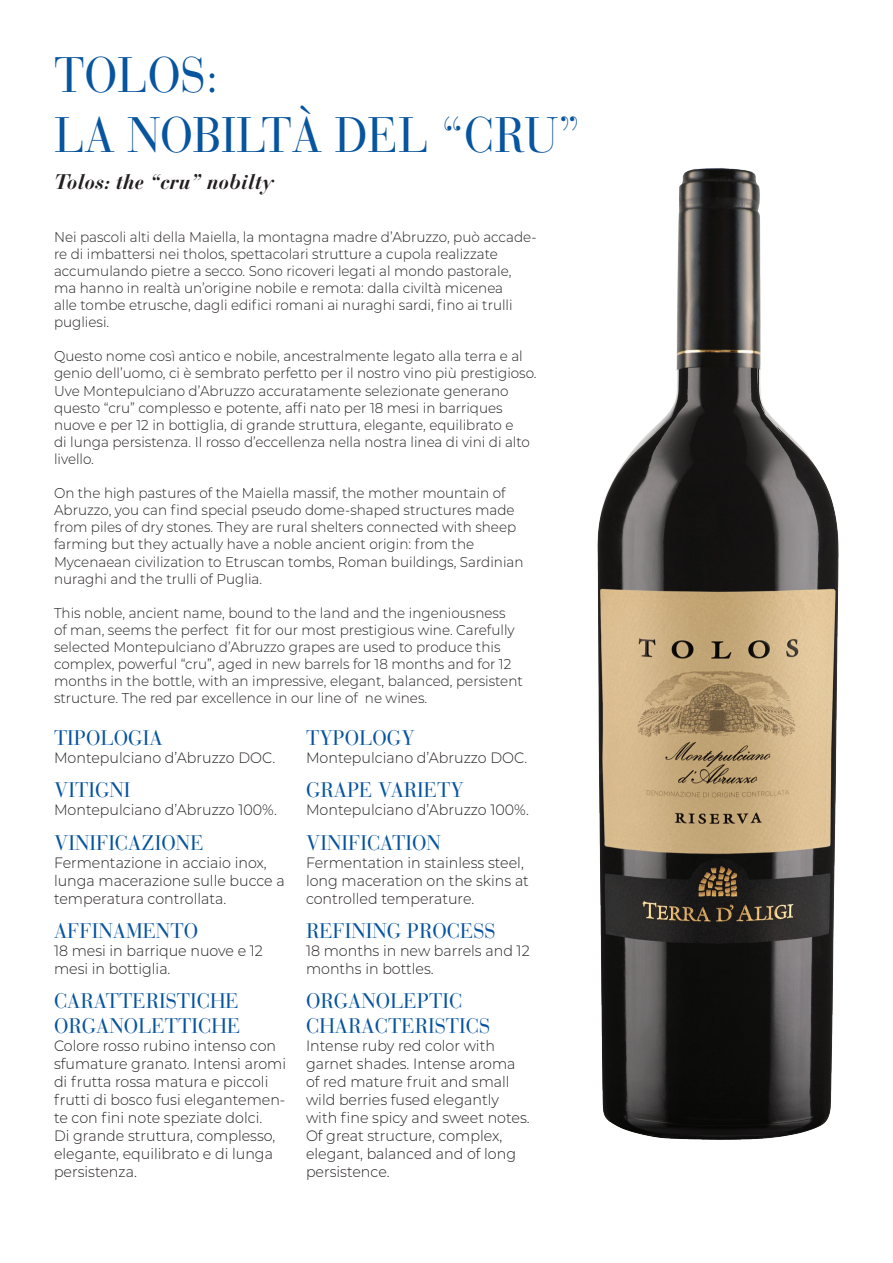
<style>
.page{position:relative;width:893px;height:1263px;background:#fff}
.page>*{position:absolute;margin:0;border:0;box-sizing:border-box;transform-origin:0 0}
.t1{font:49.5px/60px "Bauer Bodoni";color:#07549f;scale:.92 1}
.t2{font:21px/25.2px "Bauer Bodoni";color:#07549f;scale:.95 1}
.t3{font:italic 700 21px "Bauer Bodoni";color:#231f20}
.t4{font:300 15px/18px "Montserrat";color:#231f20;scale:.95 1}
.t5{font:300 14.25px/17.1px "Montserrat";color:#231f20;scale:.95 1}
</style>
<div class="page">
<img style="left:597px;top:168px;width:242px;height:972px">
<h1 class="t1" style="left:54px;top:45px;width:574px">TOLOS:<br>LA NOBILTÀ DEL “CRU”</h1>
<h2 class="t3" style="left:54px;top:168px;width:221px">Tolos: the “cru” nobilty</h2>
<p class="t5" style="left:54px;top:227px;width:509px">Nei pascoli alti della Maiella, la montagna madre d’Abruzzo, può accade&shy;re di imbattersi nei tholos, spettacolari strutture a cupola realizzate accumulando pietre a secco. Sono ricoveri legati al mondo pastorale, ma hanno in realtà un’origine nobile e remota: dalla civiltà micenea<br>alle tombe etrusche, dagli edifici romani ai nuraghi sardi, fino ai trulli pugliesi.</p>
<p class="t5" style="left:54px;top:347px;width:509px">Questo nome così antico e nobile, ancestralmente legato alla terra e al genio dell’uomo, ci è sembrato perfetto per il nostro vino più prestigioso.<br>Uve Montepulciano d’Abruzzo accuratamente selezionate generano questo “cru” complesso e potente, affi nato per 18 mesi in barriques nuove e per 12 in bottiglia, di grande struttura, elegante, equilibrato e<br>di lunga persistenza. Il rosso d’eccellenza nella nostra linea di vini di alto livello.</p>
<p class="t5" style="left:54px;top:484px;width:496px">On the high pastures of the Maiella massif, the mother mountain of Abruzzo, you can find special pseudo dome-shaped structures made from piles of dry stones. They are rural shelters connected with sheep farming but they actually have a noble ancient origin: from the Mycenaean civilization to Etruscan tombs, Roman buildings, Sardinian nuraghi and the trulli of Puglia.</p>
<p class="t5" style="left:54px;top:604px;width:495px">This noble, ancient name, bound to the land and the ingeniousness<br>of man, seems the perfect fit for our most prestigious wine. Carefully selected Montepulciano d’Abruzzo grapes are used to produce this complex, powerful “cru”, aged in new barrels for 18 months and for 12 months in the bottle, with an impressive, elegant, balanced, persistent structure. The red par excellence in our line of ne wines.</p>
<h2 class="t2" style="left:54px;top:726px;width:50px">TIPOLO</h2>
<h2 class="t2" style="left:128px;top:726px;width:38px">GIA</h2>
<p class="t4" style="left:54px;top:748px;width:235px">Montepulciano d’Abruzzo DOC.</p>
<h2 class="t2" style="left:54px;top:778px;width:82px">VITIGNI</h2>
<p class="t4" style="left:54px;top:801px;width:236px">Montepulciano d’Abruzzo 100%.</p>
<h2 class="t2" style="left:54px;top:830px;width:159px">VINIFICAZIONE</h2>
<p class="t4" style="left:54px;top:853px;width:244px">Fermentazione in acciaio inox, lunga macerazione sulle bucce a temperatura controllata.</p>
<h2 class="t2" style="left:54px;top:918px;width:151px">AFFINAMENTO</h2>
<p class="t4" style="left:54px;top:941px;width:221px">18 mesi in barrique nuove e 12 mesi in bottiglia.</p>
<h2 class="t2" style="left:54px;top:988px;width:198px">CARATTERISTICHE<br>ORGANOLETTICHE</h2>
<p class="t4" style="left:54px;top:1036px;width:246px">Colore rosso rubino intenso con sfumature granato. Intensi aromi di frutta rossa matura e piccoli frutti di bosco fusi elegantemen&shy;te con fini note speziate dolci.<br>Di grande struttura, complesso, elegante, equilibrato e di lunga persistenza.</p>
<h2 class="t2" style="left:306px;top:726px;width:57px">TYPOLO</h2>
<h2 class="t2" style="left:387px;top:726px;width:31px">GY</h2>
<p class="t4" style="left:306px;top:748px;width:235px">Montepulciano d’Abruzzo DOC.</p>
<h2 class="t2" style="left:306px;top:778px;width:168px">GRAPE VARIETY</h2>
<p class="t4" style="left:306px;top:801px;width:236px">Montepulciano d’Abruzzo 100%.</p>
<h2 class="t2" style="left:306px;top:830px;width:144px">VINIFICATION</h2>
<p class="t4" style="left:306px;top:853px;width:236px">Fermentation in stainless steel, long maceration on the skins at controlled temperature.</p>
<h2 class="t2" style="left:306px;top:918px;width:188px">REFINING PROCESS</h2>
<p class="t4" style="left:306px;top:941px;width:237px">18 months in new barrels and 12 months in bottles.</p>
<h2 class="t2" style="left:306px;top:988px;width:193px">ORGANOLEPTIC<br>CHARACTERISTICS</h2>
<p class="t4" style="left:306px;top:1036px;width:237px">Intense ruby red color with garnet shades. Intense aroma of red mature fruit and small wild berries fused elegantly with fine spicy and sweet notes.<br>Of great structure, complex, elegant, balanced and of long persistence.</p>
</div>
